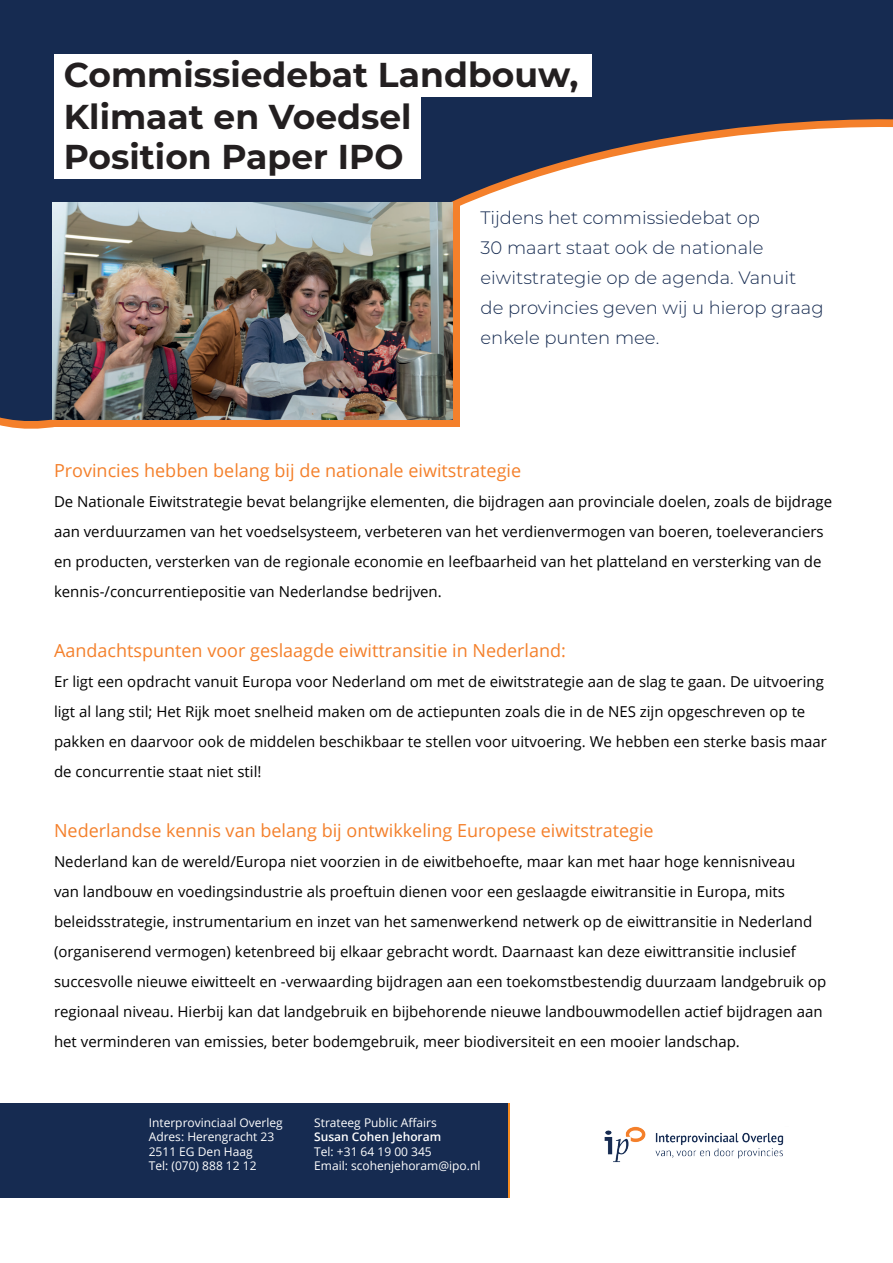
<style>
.page{position:relative;width:893px;height:1263px;background:#fff}
.page>*{position:absolute;margin:0;border:0;box-sizing:border-box;transform-origin:0 0}
.t1{font:700 34.5px/40.5px "Montserrat";color:#231f20}
.t2{font:18px "Open Sans";color:#f4802b}
.t3{font:300 18px/30px "Montserrat";color:#162b51}
.t4{font:15px/30px "Open Sans";color:#000}
.t5{font:12px/14.4px "Open Sans";color:#fff}
.t6{font:600 12px "Open Sans";color:#fff}
</style>
<div class="page">
<img style="left:604px;top:1126px;width:180px;height:37px">
<div style="left:505px;top:1103px;width:5px;height:95px;background:#f68b1f"></div>
<div style="left:0;top:1104px;width:508px;height:94px;background:#162b51"></div>
<svg style="left:0;top:0;width:893px;height:429px"></svg>
<div style="left:54px;top:202px;width:406px;height:225px;background:#f4802b"></div>
<div style="left:54px;top:54px;width:537px;height:42px;background:#fff"></div>
<div style="left:54px;top:96px;width:367px;height:42px;background:#fff"></div>
<div style="left:54px;top:136px;width:367px;height:42px;background:#fff"></div>
<img style="left:53px;top:202px;width:399px;height:217px">
<h1 class="t1" style="left:64px;top:53px;width:516px">Commissiedebat Landbouw,</h1>
<h1 class="t1" style="left:64px;top:95px;width:349px">Klimaat en Voedsel<br>Position Paper IPO</h1>
<p class="t3" style="left:480px;top:202px;width:345px">Tijdens het commissiedebat op<br>30 maart staat ook de nationale eiwitstrategie op de agenda. Vanuit de provincies geven wij u hierop graag enkele punten mee.</p>
<p class="t2" style="left:54px;top:458px;width:469px">Provincies hebben belang bij de nationale eiwitstrategie</p>
<p class="t4" style="left:54px;top:486px;width:780px">De Nationale Eiwitstrategie bevat belangrijke elementen, die bijdragen aan provinciale doelen, zoals de bijdrage aan verduurzamen van het voedselsysteem, verbeteren van het verdienvermogen van boeren, toeleveranciers en producten, versterken van de regionale economie en leefbaarheid van het platteland en versterking van de kennis-/concurrentiepositie van Nederlandse bedrijven.</p>
<p class="t2" style="left:54px;top:638px;width:513px">Aandachtspunten voor geslaagde eiwittransitie in Nederland:</p>
<p class="t4" style="left:54px;top:666px;width:774px">Er ligt een opdracht vanuit Europa voor Nederland om met de eiwitstrategie aan de slag te gaan. De uitvoering ligt al lang stil; Het Rijk moet snelheid maken om de actiepunten zoals die in de NES zijn opgeschreven op te pakken en daarvoor ook de middelen beschikbaar te stellen voor uitvoering. We hebben een sterke basis maar de concurrentie staat niet stil!</p>
<p class="t2" style="left:54px;top:818px;width:601px">Nederlandse kennis van belang bij ontwikkeling Europese eiwitstrategie</p>
<p class="t4" style="left:54px;top:846px;width:774px">Nederland kan de wereld/Europa niet voorzien in de eiwitbehoefte, maar kan met haar hoge kennisniveau<br>van landbouw en voedingsindustrie als proeftuin dienen voor een geslaagde eiwitransitie in Europa, mits beleidsstrategie, instrumentarium en inzet van het samenwerkend netwerk op de eiwittransitie in Nederland (organiserend vermogen) ketenbreed bij elkaar gebracht wordt. Daarnaast kan deze eiwittransitie inclusief succesvolle nieuwe eiwitteelt en -verwaarding bijdragen aan een toekomstbestendig duurzaam landgebruik op regionaal niveau. Hierbij kan dat landgebruik en bijbehorende nieuwe landbouwmodellen actief bijdragen aan het verminderen van emissies, beter bodemgebruik, meer biodiversiteit en een mooier landschap.</p>
<p class="t5" style="left:149px;top:1115px;width:136px">Interprovinciaal Overleg<br>Adres: Herengracht 23<br>2511 EG Den Haag<br>Tel: (070) 888 12 12</p>
<p class="t5" style="left:314px;top:1115px;width:124px">Strateeg Public Affairs</p>
<p class="t6" style="left:314px;top:1128px;width:129px">Susan Cohen Jehoram</p>
<p class="t5" style="left:314px;top:1144px;width:168px">Tel: +31 64 19 00 345<br>Email: scohenjehoram@ipo.nl</p>
</div>
